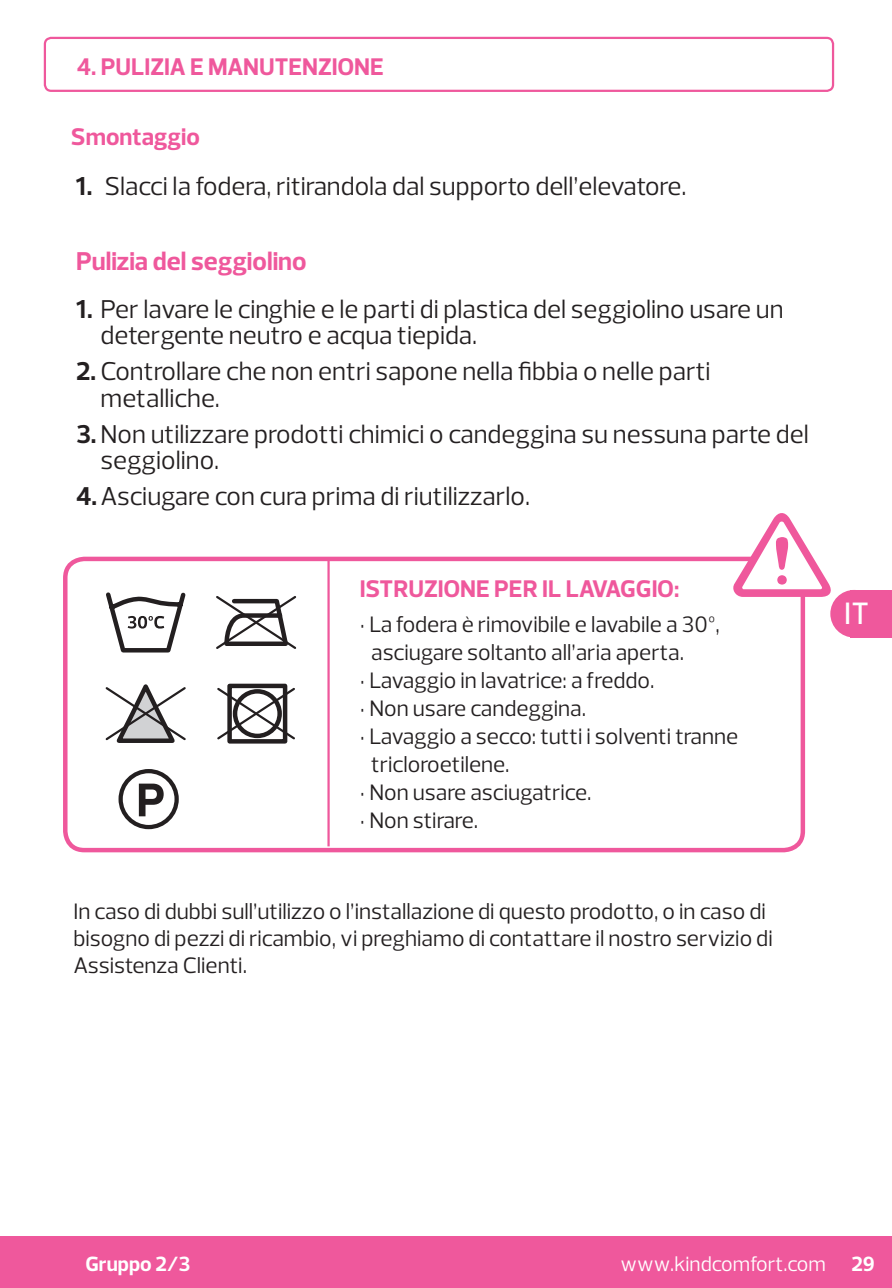
<style>
.page{position:relative;width:892px;height:1288px;background:#fff}
.page>*{position:absolute;margin:0;border:0;box-sizing:border-box;transform-origin:0 0}
.t1{font:500 31.5px "Prelo";color:#fff}
.t2{font:26.25px/26.2px "Prelo";color:#231f20}
.t3{font:700 26.25px "Prelo";color:#ef589c}
.t4{font:700 24.5px "Prelo";color:#ef589c}
.t5{font:22.75px/28px "Prelo";color:#231f20}
.t6{font:21px "Prelo";color:#fff}
.t7{font:700 21px "Prelo";color:#fff}
.s1{font-weight:700}
</style>
<div class="page">
<div style="left:44px;top:37px;width:789px;height:55px;border:2px solid #ef589c;border-radius:6px"></div>
<div style="left:63px;top:557px;width:741px;height:295px;border:4px solid #ef589c;border-radius:19px"></div>
<svg style="left:139px;top:784px;width:25px;height:32px"></svg>
<div style="left:118px;top:769px;width:61px;height:60px;border:4px solid #231f20;border-radius:50%"></div>
<svg style="left:216px;top:596px;width:81px;height:53px"></svg>
<svg style="left:106px;top:592px;width:80px;height:61px"></svg>
<svg style="left:217px;top:686px;width:78px;height:55px"></svg>
<div style="left:233px;top:689px;width:49px;height:49px;border:4px solid #231f20;border-radius:50%"></div>
<div style="left:227px;top:684px;width:60px;height:60px;border:4px solid #231f20"></div>
<svg style="left:105px;top:684px;width:81px;height:59px"></svg>
<hr style="left:327px;top:559px;width:2px;height:287px;background:#ef589c">
<svg style="left:730px;top:513px;width:101px;height:84px"></svg>
<div style="left:0;top:1236px;width:891px;height:52px;background:#ef589c"></div>
<div style="left:849px;top:590px;width:42px;height:48px;background:#ef589c"></div>
<div style="left:830px;top:590px;width:47px;height:48px;background:#ef589c;border-radius:50%"></div>
<p class="t4" style="left:77px;top:52px;width:308px">4. PULIZIA E MANUTENZIONE</p>
<p class="t4" style="left:71px;top:122px;width:130px">Smontaggio</p>
<p class="t2" style="left:76px;top:174px;width:612px"><span class="s1">1.</span> Slacci la fodera, ritirandola dal supporto dell’elevatore.</p>
<p class="t3" style="left:76px;top:245px;width:232px">Pulizia del seggiolino</p>
<p class="t2" style="left:100px;top:296px;width:684px;text-indent:-24px"><span class="s1">1.</span> Per lavare le cinghie e le parti di plastica del seggiolino usare un detergente neutro e acqua tiepida.</p>
<p class="t2" style="left:100px;top:359px;width:611px;text-indent:-24px"><span class="s1">2.</span> Controllare che non entri sapone nella fibbia o nelle parti metalliche.</p>
<p class="t2" style="left:100px;top:421px;width:709px;text-indent:-24px"><span class="s1">3.</span>Non utilizzare prodotti chimici o candeggina su nessuna parte del seggiolino.</p>
<p class="t2" style="left:76px;top:483px;width:455px"><span class="s1">4.</span>Asciugare con cura prima di riutilizzarlo.</p>
<p class="t4" style="left:360px;top:574px;width:321px">ISTRUZIONE PER IL LAVAGGIO:</p>
<p class="t5" style="left:371px;top:610px;width:350px;text-indent:-11px">· La fodera è rimovibile e lavabile a 30º, asciugare soltanto all’aria aperta.</p>
<p class="t5" style="left:360px;top:666px;width:296px">· Lavaggio in lavatrice: a freddo.</p>
<p class="t5" style="left:360px;top:694px;width:227px">· Non usare candeggina.</p>
<p class="t5" style="left:371px;top:722px;width:368px;text-indent:-11px">· Lavaggio a secco: tutti i solventi tranne tricloroetilene.</p>
<p class="t5" style="left:360px;top:778px;width:233px">· Non usare asciugatrice.</p>
<p class="t5" style="left:360px;top:806px;width:120px">· Non stirare.</p>
<p class="t5" style="left:73px;top:898px;width:700px;line-height:26.9px">In caso di dubbi sull’utilizzo o l’installazione di questo prodotto, o in caso di bisogno di pezzi di ricambio, vi preghiamo di contattare il nostro servizio di<br>Assistenza Clienti.</p>
<p class="t1" style="left:843px;top:595px;width:26px">IT</p>
<p class="t7" style="left:85px;top:1251px;width:106px">Gruppo 2/3</p>
<p class="t6" style="left:620px;top:1251px;width:207px">www.kindcomfort.com</p>
<p class="t7" style="left:851px;top:1251px;width:25px">29</p>
</div>
